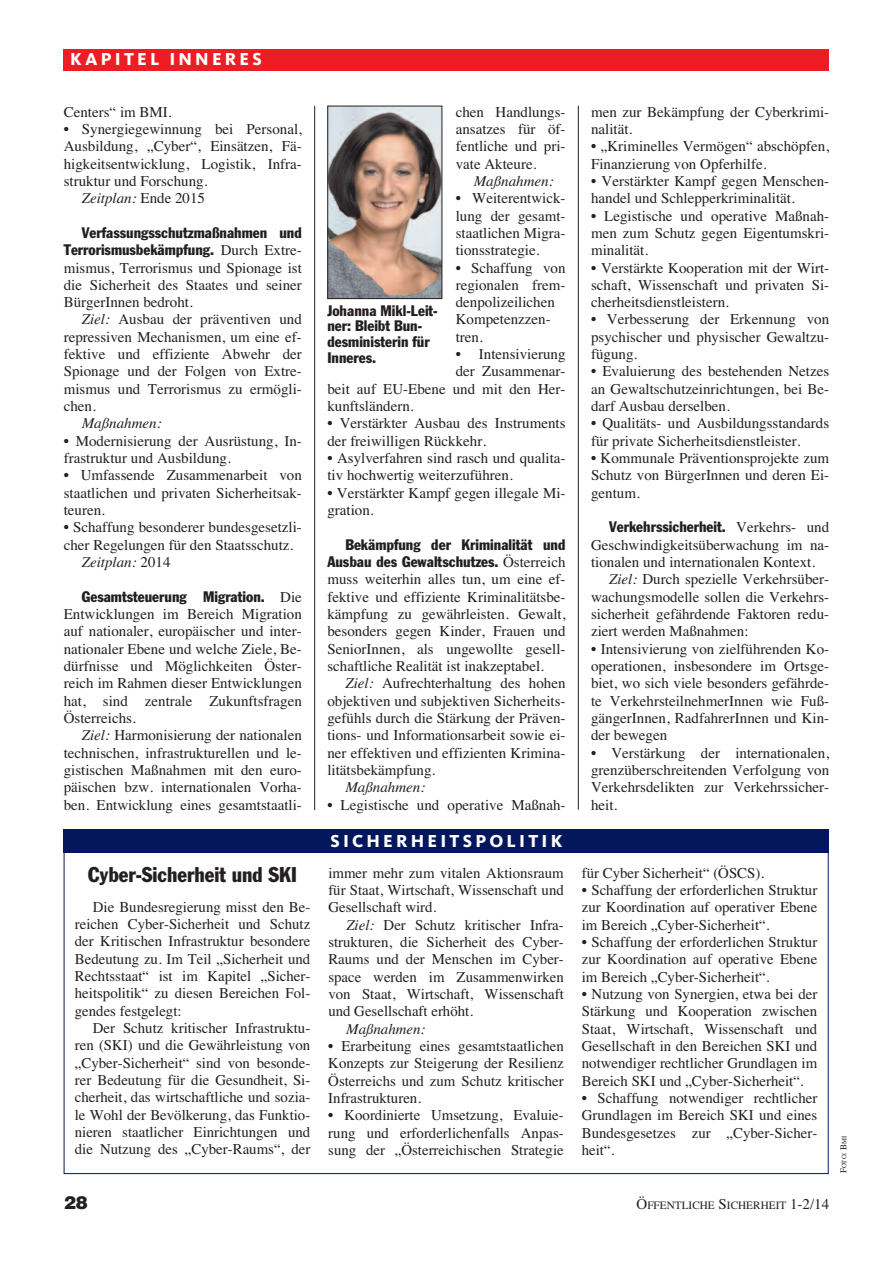
<style>
.page{position:relative;width:893px;height:1263px;background:#fff}
.page>*{position:absolute;margin:0;border:0;box-sizing:border-box;transform-origin:0 0}
.t1{font:condensed 21px "Franklin Gothic";color:#231f20}
.t2{font:800 18px "Kievit";letter-spacing:.175em;color:#fff}
.t3{font:900 18px "Helvetica";color:#231f20}
.t4{font:15px/17.2px "Times";color:#231f20;text-align:justify}
.t5{font:condensed 15px/15.8px "Franklin Gothic";color:#231f20;text-align:right}
.t6{font:italic 15px "Times";color:#231f20}
.t7{font:11.25px "Times";color:#231f20}
.t8{font:6.75px "Times";color:#231f20}
.s1{font-style:normal}
.s2{font-family:"Times";font-stretch:normal}
.s3{font-style:italic}
.s4{font-size:15px}
.s5{font-size:9px}
</style>
<div class="page">
<hr style="left:314px;top:106px;width:1px;height:704px;background:#231f20">
<div style="left:64px;top:49px;width:765px;height:21px;background:#ee1d23"></div>
<img style="left:329px;top:108px;width:111px;height:189px">
<div style="left:327px;top:106px;width:115px;height:193px;border:1px solid #231f20"></div>
<hr style="left:578px;top:106px;width:1px;height:704px;background:#231f20">
<div style="left:64px;top:829px;width:765px;height:23px;background:#04175c"></div>
<p class="t2" style="left:70px;top:53px;width:193px">KAPITEL INNERES</p>
<p class="t4" style="left:64px;top:103px;width:109px">centers“ im Bmi.</p>
<p class="t4" style="left:64px;top:120px;width:240px">• synergiegewinnung bei Personal,</p>
<p class="t4" style="left:64px;top:137px;width:240px">ausbildung, „cyber“, einsätzen, Fä-</p>
<p class="t4" style="left:64px;top:155px;width:240px">higkeitsentwicklung, logistik, infra-</p>
<p class="t4" style="left:64px;top:172px;width:145px">struktur und Forschung.</p>
<p class="t6" style="left:82px;top:189px;width:125px">Zeitplan: <span class="s1">ende 2015</span></p>
<p class="t5" style="left:64px;top:225px;width:240px;line-height:17.2px">Verfassungsschutzmaßnahmen und<br>Terrorismusbekämpfung. <span class="s2">durch extre-</span></p>
<p class="t4" style="left:64px;top:259px;width:240px">mismus, terrorismus und spionage ist die sicherheit des staates und seiner Bürgerinnen bedroht.</p>
<p class="t4" style="left:64px;top:311px;width:240px;text-indent:18px"><span class="s3">Ziel:</span> ausbau der präventiven und repressiven mechanismen, um eine ef&shy;fektive und effiziente abwehr der spionage und der Folgen von extre&shy;mismus und terrorismus zu ermögli&shy;chen.</p>
<p class="t6" style="left:82px;top:414px;width:81px">Maßnahmen:</p>
<p class="t4" style="left:64px;top:432px;width:240px">• modernisierung der ausrüstung, in&shy;frastruktur und ausbildung.</p>
<p class="t4" style="left:64px;top:467px;width:240px">• umfassende zusammenarbeit von staatlichen und privaten sicherheitsak&shy;teuren.</p>
<p class="t4" style="left:64px;top:519px;width:240px">• schaffung besonderer bundesgesetzli-</p>
<p class="t4" style="left:64px;top:536px;width:231px">cher regelungen für den staatsschutz.</p>
<p class="t6" style="left:82px;top:553px;width:90px">Zeitplan: <span class="s1">2014</span></p>
<p class="t5" style="left:82px;top:590px;width:222px">Gesamtsteuerung Migration. <span class="s2">die</span></p>
<p class="t4" style="left:64px;top:605px;width:240px">entwicklungen im Bereich migration auf nationaler, europäischer und inter&shy;nationaler ebene und welche ziele, Be&shy;dürfnisse und möglichkeiten Öster&shy;reich im rahmen dieser entwicklungen hat, sind zentrale zukunftsfragen Österreichs.</p>
<p class="t4" style="left:64px;top:726px;width:240px;text-indent:18px"><span class="s3">Ziel:</span> harmonisierung der nationalen technischen, infrastrukturellen und le&shy;gistischen maßnahmen mit den euro&shy;päischen bzw. internationalen Vorha&shy;ben. entwicklung eines gesamtstaatli-</p>
<h1 class="t1" style="left:88px;top:867px;width:210px">Cyber-Sicherheit und SKI</h1>
<p class="t4" style="left:75px;top:898px;width:237px;text-indent:18px">die Bundesregierung misst den Be&shy;reichen cyber-sicherheit und schutz der kritischen infrastruktur besondere Bedeutung zu. im teil „sicherheit und rechtsstaat“ ist im kapitel „sicher&shy;heitspolitik“ zu diesen Bereichen Fol&shy;gendes festgelegt:</p>
<p class="t4" style="left:75px;top:1019px;width:237px;text-indent:18px">der schutz kritischer infrastruktu&shy;ren (ski) und die Gewährleistung von „cyber-sicherheit“ sind von besonde&shy;rer Bedeutung für die Gesundheit, si&shy;cherheit, das wirtschaftliche und sozia&shy;le Wohl der Bevölkerung, das Funktio&shy;nieren staatlicher einrichtungen und die nutzung des „cyber-raums“, der</p>
<p class="t4" style="left:456px;top:103px;width:111px">chen handlungs&shy;ansatzes für öf&shy;fentliche und pri&shy;vate akteure.</p>
<p class="t6" style="left:474px;top:172px;width:81px">Maßnahmen:</p>
<p class="t4" style="left:456px;top:189px;width:111px">• Weiterentwick&shy;lung der gesamt&shy;staatlichen migra&shy;tionsstrategie.</p>
<p class="t4" style="left:456px;top:259px;width:111px;text-align:left">• schaffung von regionalen frem&shy;denpolizeilichen kompetenzzen&shy;tren.</p>
<p class="t4" style="left:456px;top:345px;width:111px">• intensivierung</p>
<p class="t4" style="left:456px;top:363px;width:111px">der zusammenar-</p>
<p class="t4" style="left:327px;top:380px;width:240px">beit auf eu-ebene und mit den her-</p>
<p class="t4" style="left:327px;top:397px;width:88px">kunftsländern.</p>
<p class="t4" style="left:327px;top:415px;width:240px">• Verstärkter ausbau des instruments der freiwilligen rückkehr.</p>
<p class="t4" style="left:327px;top:449px;width:240px">• asylverfahren sind rasch und qualita&shy;tiv hochwertig weiterzuführen.</p>
<p class="t4" style="left:327px;top:484px;width:240px">• Verstärkter kampf gegen illegale mi&shy;gration.</p>
<p class="t5" style="left:327px;top:537px;width:240px;line-height:17.4px">Bekämpfung der Kriminalität und<br>Ausbau des Gewaltschutzes. <span class="s2">Österreich</span></p>
<p class="t4" style="left:327px;top:570px;width:240px">muss weiterhin alles tun, um eine ef&shy;fektive und effiziente kriminalitätsbe&shy;kämpfung zu gewährleisten. Gewalt, besonders gegen kinder, Frauen und seniorinnen, als ungewollte gesell&shy;schaftliche realität ist inakzeptabel.</p>
<p class="t4" style="left:327px;top:674px;width:240px;text-indent:18px"><span class="s3">Ziel:</span> aufrechterhaltung des hohen objektiven und subjektiven sicherheits&shy;gefühls durch die stärkung der Präven&shy;tions- und informationsarbeit sowie ei&shy;ner effektiven und effizienten krimina&shy;litätsbekämpfung.</p>
<p class="t6" style="left:345px;top:778px;width:81px">Maßnahmen:</p>
<p class="t4" style="left:327px;top:796px;width:240px">• legistische und operative maßnah-</p>
<p class="t5" style="left:327px;top:303px;width:112px;text-align:left">Johanna Mikl-Leit&shy;ner: Bleibt Bun&shy;desministerin für<br>Inneres.</p>
<p class="t2" style="left:330px;top:835px;width:234px">SICHERHEITSPOLITIK</p>
<p class="t4" style="left:328px;top:864px;width:237px">immer mehr zum vitalen aktionsraum für staat, Wirtschaft, Wissenschaft und Gesellschaft wird.</p>
<p class="t4" style="left:328px;top:916px;width:237px;text-indent:18px"><span class="s3">Ziel:</span> der schutz kritischer infra&shy;strukturen, die sicherheit des cyber&shy;raums und der menschen im cyber&shy;space werden im zusammenwirken von staat, Wirtschaft, Wissenschaft und Gesellschaft erhöht.</p>
<p class="t6" style="left:346px;top:1020px;width:81px">Maßnahmen:</p>
<p class="t4" style="left:328px;top:1037px;width:237px">• erarbeitung eines gesamtstaatlichen konzepts zur steigerung der resilienz Österreichs und zum schutz kritischer infrastrukturen.</p>
<p class="t4" style="left:328px;top:1106px;width:237px">• koordinierte umsetzung, evaluie&shy;rung und erforderlichenfalls anpas&shy;sung der „Österreichischen strategie</p>
<p class="t4" style="left:591px;top:103px;width:240px">men zur Bekämpfung der cyberkrimi&shy;nalität.</p>
<p class="t4" style="left:591px;top:137px;width:240px">• „kriminelles Vermögen“ abschöpfen,<br>Finanzierung von opferhilfe.</p>
<p class="t4" style="left:591px;top:172px;width:240px">• Verstärkter kampf gegen menschen&shy;handel und schlepperkriminalität.</p>
<p class="t4" style="left:591px;top:207px;width:240px">• legistische und operative maßnah&shy;men zum schutz gegen eigentumskri&shy;minalität.</p>
<p class="t4" style="left:591px;top:259px;width:240px">• Verstärkte kooperation mit der Wirt&shy;schaft, Wissenschaft und privaten si&shy;cherheitsdienstleistern.</p>
<p class="t4" style="left:591px;top:311px;width:240px">• Verbesserung der erkennung von psychischer und physischer Gewaltzu&shy;fügung.</p>
<p class="t4" style="left:591px;top:363px;width:240px">• evaluierung des bestehenden netzes an Gewaltschutzeinrichtungen, bei Be&shy;darf ausbau derselben.</p>
<p class="t4" style="left:591px;top:415px;width:240px">• Qualitäts- und ausbildungsstandards für private sicherheitsdienstleister.</p>
<p class="t4" style="left:591px;top:449px;width:240px">• kommunale Präventionsprojekte zum schutz von Bürgerinnen und deren ei&shy;gentum.</p>
<p class="t5" style="left:609px;top:520px;width:222px">Verkehrssicherheit. <span class="s2">Verkehrs- und</span></p>
<p class="t4" style="left:591px;top:536px;width:240px">Geschwindigkeitsüberwachung im na-</p>
<p class="t4" style="left:591px;top:553px;width:226px">tionalen und internationalen kontext.</p>
<p class="t4" style="left:609px;top:571px;width:222px"><span class="s3">Ziel:</span> durch spezielle Verkehrsüber-</p>
<p class="t4" style="left:591px;top:588px;width:240px">wachungsmodelle sollen die Verkehrs-</p>
<p class="t4" style="left:591px;top:605px;width:240px">sicherheit gefährdende Faktoren redu-</p>
<p class="t4" style="left:591px;top:623px;width:159px">ziert werden maßnahmen:</p>
<p class="t4" style="left:591px;top:640px;width:240px">• intensivierung von zielführenden ko&shy;operationen, insbesondere im ortsge&shy;biet, wo sich viele besonders gefährde&shy;te Verkehrsteilnehmerinnen wie Fuß&shy;gängerinnen, radfahrerinnen und kin&shy;der bewegen</p>
<p class="t4" style="left:591px;top:744px;width:240px">• Verstärkung der internationalen, grenzüberschreitenden Verfolgung von Verkehrsdelikten zur Verkehrssicher&shy;heit.</p>
<p class="t4" style="left:582px;top:864px;width:184px">für cyber sicherheit“ (Öscs).</p>
<p class="t4" style="left:582px;top:881px;width:237px">• schaffung der erforderlichen struktur zur koordination auf operativer ebene im Bereich „cyber-sicherheit“.</p>
<p class="t4" style="left:582px;top:933px;width:237px">• schaffung der erforderlichen struktur zur koordination auf operative ebene im Bereich „cyber-sicherheit“.</p>
<p class="t4" style="left:582px;top:985px;width:237px">• nutzung von synergien, etwa bei der stärkung und kooperation zwischen staat, Wirtschaft, Wissenschaft und Gesellschaft in den Bereichen ski und notwendiger rechtlicher Grundlagen im Bereich ski und „cyber-sicherheit“.</p>
<p class="t4" style="left:582px;top:1089px;width:237px">• schaffung notwendiger rechtlicher Grundlagen im Bereich ski und eines Bundesgesetzes zur „cyber-sicher&shy;heit“.</p>
<p class="t3" style="left:64px;top:1192px;width:26px">28</p>
<p class="t7" style="left:636px;top:1198px;width:194px"><span class="s4">Ö</span>FFentliche <span class="s4">s</span>icherheit <span class="s4">1-2/14</span></p>
<p class="t8" style="left:840px;top:1173px;width:39px;rotate:-90deg"><span class="s5">F</span>oto<span class="s5">: B</span>mi</p>
</div>
